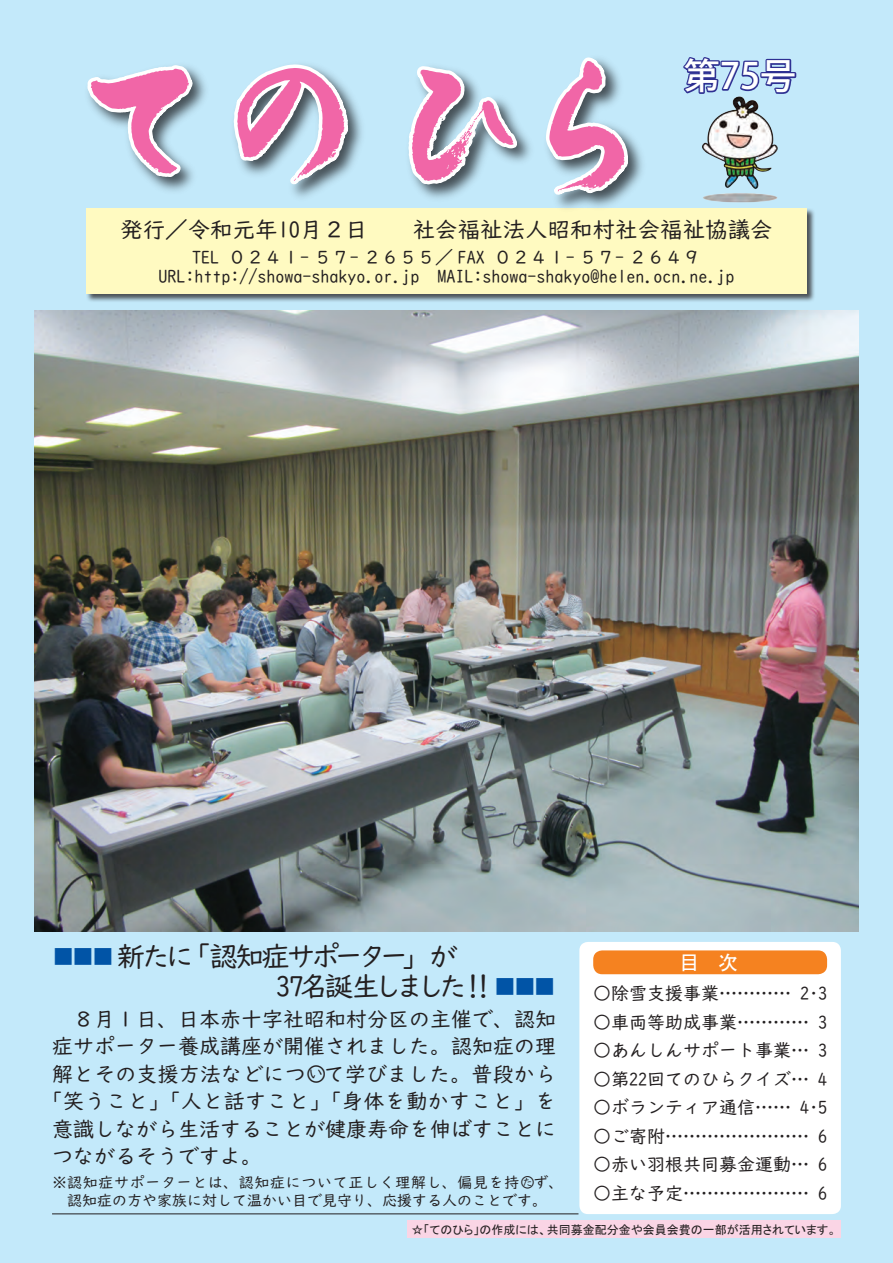
<style>
.page{position:relative;width:893px;height:1263px;background:#c3e9fa}
.page>*{position:absolute;margin:0;border:0;box-sizing:border-box;transform-origin:0 0}
.t1{font:500 36px "Koz Go Pr 6 N";color:#fff}
.t2{font:28.5px/30px "UD Digi Kyokasho N R";letter-spacing:-.13em;color:#231f20}
.t3{font:22.5px "UD Digi Kyokasho N R";color:#231f20}
.t4{font:21px "UD Digi Kyokasho N R";color:#231f20}
.t5{font:21px "UD Digi Kyokasho N R";letter-spacing:.025em;color:#231f20}
.t6{font:19.5px "Motoya Gothic W3 90 msp RKSJ H";color:#fff}
.t7{font:18px/19.5px "UD Digi Kyokasho N R";color:#231f20;text-align:center}
.t8{font:15px/18px "UD Digi Kyokasho N R";color:#231f20;text-align:center}
.t9{font:12px "MS P Gothic";color:#231f20}
.s1{font-size:22.5px;color:#0154a6}
.s2{font-size:15px}
.s3{font-size:10.5px}
</style>
<div class="page">
<img style="left:34px;top:310px;width:825px;height:621px">
<div style="left:86px;top:208px;width:729px;height:94px;background:#231f20;opacity:.75"></div>
<div style="left:86px;top:208px;width:720px;height:85px;background:#fffac1"></div>
<img style="left:199px;top:74px;width:444px;height:111px">
<svg style="left:541px;top:57px;width:93px;height:151px"></svg>
<svg style="left:230px;top:64px;width:133px;height:134px"></svg>
<svg style="left:87px;top:65px;width:112px;height:126px"></svg>
<svg style="left:398px;top:66px;width:125px;height:133px"></svg>
<svg style="left:683px;top:57px;width:114px;height:37px"></svg>
<div style="left:579px;top:942px;width:262px;height:272px;background:#fff;border-radius:9px"></div>
<div style="left:593px;top:950px;width:234px;height:24px;background:#f58220;border-radius:9px"></div>
<hr style="left:52px;top:1213px;width:526px;height:1px;background:#231f20">
<div style="left:407px;top:1221px;width:434px;height:17px;background:#fad5e5"></div>
<img style="left:702px;top:96px;width:76px;height:107px">
<h1 class="t1" style="left:684px;top:56px;width:114px">第75号</h1>
<p class="t3" style="left:120px;top:217px;width:654px">発行／令和元年10月２日　　社会福祉法人昭和村社会福祉協議会</p>
<p class="t7" style="left:158px;top:247px;width:577px">TEL ０２４１- ５７- ２６５５／ FAX ０２４１- ５７- ２６４９<br>URL:http://showa-shakyo.or.jp MAIL:showa-shakyo@helen.ocn.ne.jp</p>
<h2 class="t2" style="left:276px;top:942px;width:282px;text-indent:-224px"><span class="s1">■■■</span> 新たに「認知症サポーター」が<br>37名誕生しました！！<span class="s1">■■■</span></h2>
<p class="t4" style="left:52px;top:1007px;width:505px">　８月１日、日本赤十字社昭和村分区の主催で、認知</p>
<p class="t4" style="left:52px;top:1034px;width:505px">症サポーター養成講座が開催されました。認知症の理</p>
<p class="t4" style="left:52px;top:1062px;width:505px">解とその支援方法などにつ○<span class="s2">い</span>て学びました。普段から</p>
<p class="t5" style="left:42px;top:1089px;width:516px">「笑うこと」「人と話すこと」「身体を動かすこと」を</p>
<p class="t4" style="left:52px;top:1117px;width:506px">意識しながら生活することが健康寿命を伸ばすことに</p>
<p class="t4" style="left:52px;top:1144px;width:211px">つながるそうですよ。</p>
<p class="t6" style="left:679px;top:952px;width:60px">目　次</p>
<p class="t7" style="left:593px;top:984px;width:236px">○除雪支援事業………… 2・3</p>
<p class="t7" style="left:593px;top:1012px;width:235px">○車両等助成事業………… 3</p>
<p class="t7" style="left:593px;top:1041px;width:235px">○あんしんサポート事業… 3</p>
<p class="t7" style="left:593px;top:1069px;width:235px">○第22回てのひらクイズ… 4</p>
<p class="t7" style="left:593px;top:1098px;width:235px">○ボランティア通信…… 4・5</p>
<p class="t7" style="left:593px;top:1126px;width:235px">○ご寄附…………………… 6</p>
<p class="t7" style="left:593px;top:1155px;width:235px">○赤い羽根共同募金運動… 6</p>
<p class="t7" style="left:593px;top:1183px;width:235px">○主な予定………………… 6</p>
<p class="t9" style="left:412px;top:1223px;width:426px">☆「てのひら」の作成には、共同募金配分金や会員会費の一部が活用されています。</p>
<p class="t8" style="left:52px;top:1173px;width:513px">※認知症サポーターとは、認知症について正しく理解し、偏見を持○<span class="s3">た</span>ず、認知症の方や家族に対して温かい目で見守り、応援する人のことです。</p>
</div>
